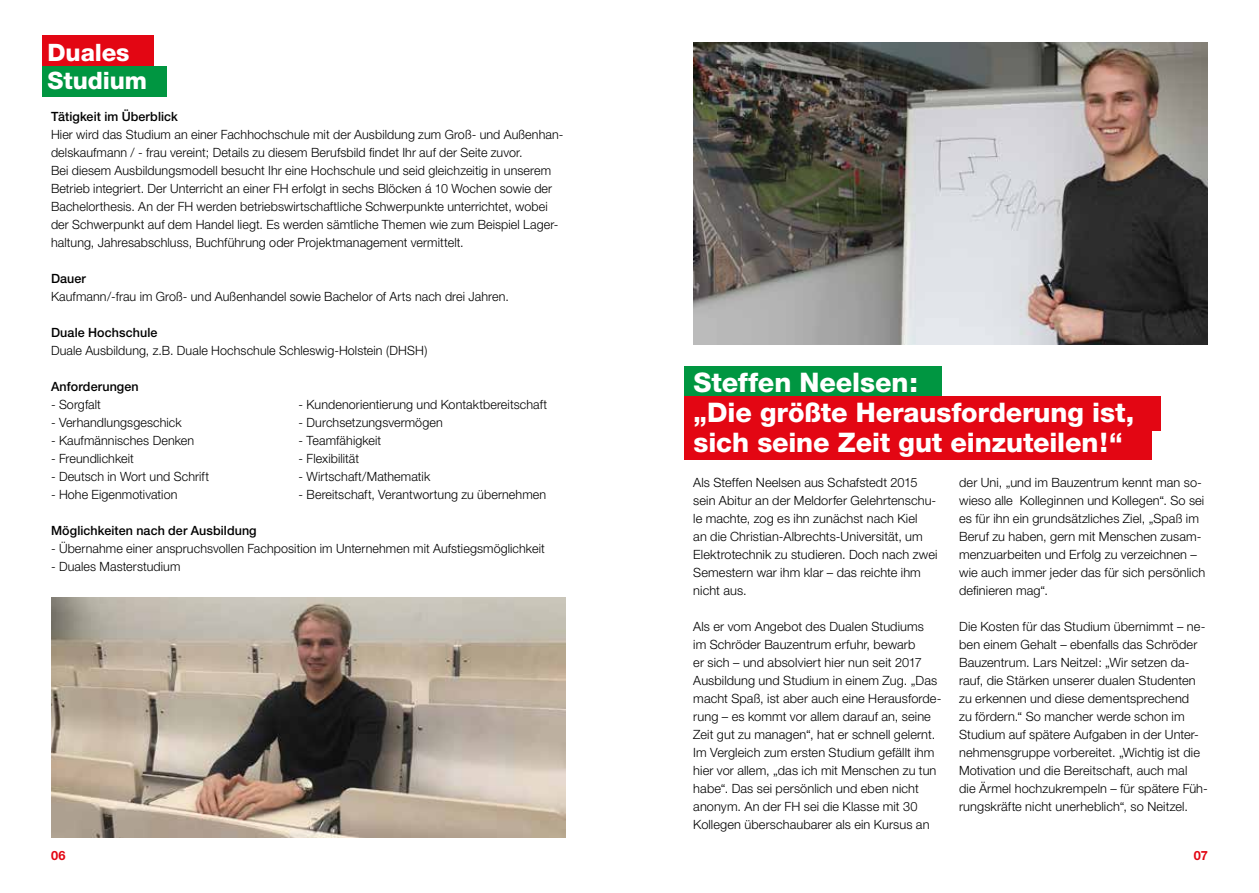
<style>
.page{position:relative;width:1259px;height:893px;background:#fff}
.page>*{position:absolute;margin:0;border:0;box-sizing:border-box;transform-origin:0 0}
.t1{font:800 27px/30px "Helvetica Neue";letter-spacing:-.005em;color:#fff}
.t2{font:800 24px/28.5px "Helvetica Neue";color:#fff}
.t3{font:300 12.75px/18px "Helvetica Neue";letter-spacing:.01em;color:#000}
.t4{font:500 12.75px "Helvetica Neue";letter-spacing:.01em;color:#000}
.t5{font:700 12.75px "Helvetica Neue CE";color:#e30613}
</style>
<div class="page">
<div style="left:43px;top:35px;width:111px;height:31px;background:#e30613"></div>
<div style="left:43px;top:66px;width:124px;height:31px;background:#009641"></div>
<div style="left:685px;top:366px;width:257px;height:30px;background:#009641"></div>
<div style="left:685px;top:396px;width:476px;height:34px;background:#e30613"></div>
<div style="left:685px;top:426px;width:467px;height:34px;background:#e30613"></div>
<img style="left:693px;top:43px;width:515px;height:301px">
<img style="left:51px;top:597px;width:515px;height:241px">
<h2 class="t2" style="left:47px;top:38px;width:101px">Duales<br>Studium</h2>
<p class="t4" style="left:51px;top:109px;width:128px">Tätigkeit im Überblick</p>
<p class="t3" style="left:51px;top:125px;width:514px">Hier wird das Studium an einer Fachhochschule mit der Ausbildung zum Groß- und Außenhan&shy;delskaufmann / - frau vereint; Details zu diesem Berufsbild findet Ihr auf der Seite zuvor.<br>Bei diesem Ausbildungsmodell besucht Ihr eine Hochschule und seid gleichzeitig in unserem Betrieb integriert. Der Unterricht an einer FH erfolgt in sechs Blöcken á 10 Wochen sowie der Bachelorthesis. An der FH werden betriebswirtschaftliche Schwerpunkte unterrichtet, wobei der Schwerpunkt auf dem Handel liegt. Es werden sämtliche Themen wie zum Beispiel Lager&shy;haltung, Jahresabschluss, Buchführung oder Projektmanagement vermittelt.</p>
<p class="t4" style="left:51px;top:271px;width:36px">Dauer</p>
<p class="t3" style="left:51px;top:287px;width:459px">Kaufmann/-frau im Groß- und Außenhandel sowie Bachelor of Arts nach drei Jahren.</p>
<p class="t4" style="left:51px;top:325px;width:108px">Duale Hochschule</p>
<p class="t3" style="left:51px;top:341px;width:378px">Duale Ausbildung, z.B. Duale Hochschule Schleswig-Holstein (DHSH)</p>
<p class="t4" style="left:51px;top:379px;width:89px">Anforderungen</p>
<p class="t3" style="left:51px;top:395px;width:51px">- Sorgfalt</p>
<p class="t3" style="left:299px;top:395px;width:250px">- Kundenorientierung und Kontaktbereitschaft</p>
<p class="t3" style="left:51px;top:413px;width:132px">- Verhandlungsgeschick</p>
<p class="t3" style="left:299px;top:413px;width:146px">- Durchsetzungsvermögen</p>
<p class="t3" style="left:51px;top:431px;width:145px">- Kaufmännisches Denken</p>
<p class="t3" style="left:299px;top:431px;width:84px">- Teamfähigkeit</p>
<p class="t3" style="left:51px;top:449px;width:84px">- Freundlichkeit</p>
<p class="t3" style="left:299px;top:449px;width:62px">- Flexibilität</p>
<p class="t3" style="left:51px;top:467px;width:159px">- Deutsch in Wort und Schrift</p>
<p class="t3" style="left:299px;top:467px;width:133px">- Wirtschaft/Mathematik</p>
<p class="t3" style="left:51px;top:485px;width:128px">- Hohe Eigenmotivation</p>
<p class="t3" style="left:299px;top:485px;width:249px">- Bereitschaft, Verantwortung zu übernehmen</p>
<p class="t4" style="left:51px;top:523px;width:207px">Möglichkeiten nach der Ausbildung</p>
<p class="t3" style="left:51px;top:539px;width:495px">- Übernahme einer anspruchsvollen Fachposition im Unternehmen mit Aufstiegsmöglichkeit</p>
<p class="t3" style="left:51px;top:557px;width:131px">- Duales Masterstudium</p>
<h1 class="t1" style="left:693px;top:368px;width:442px">Steffen Neelsen:<br>„Die größte Herausforderung ist, sich seine Zeit gut einzuteilen!“</h1>
<p class="t3" style="left:693px;top:473px;width:246px">Als Steffen Neelsen aus Schafstedt 2015 sein Abitur an der Meldorfer Gelehrtenschu&shy;le machte, zog es ihn zunächst nach Kiel<br>an die Christian-Albrechts-Universität, um Elektrotechnik zu studieren. Doch nach zwei Semestern war ihm klar – das reichte ihm nicht aus.</p>
<p class="t3" style="left:693px;top:617px;width:250px">Als er vom Angebot des Dualen Studiums<br>im Schröder Bauzentrum erfuhr, bewarb<br>er sich – und absolviert hier nun seit 2017<br>Ausbildung und Studium in einem Zug. „Das macht Spaß, ist aber auch eine Herausforde&shy;rung – es kommt vor allem darauf an, seine Zeit gut zu managen“, hat er schnell gelernt.<br>Im Vergleich zum ersten Studium gefällt ihm hier vor allem, „das ich mit Menschen zu tun habe“. Das sei persönlich und eben nicht anonym. An der FH sei die Klasse mit 30<br>Kollegen überschaubarer als ein Kursus an</p>
<p class="t3" style="left:959px;top:473px;width:248px">der Uni, „und im Bauzentrum kennt man so&shy;wieso alle Kolleginnen und Kollegen“. So sei es für ihn ein grundsätzliches Ziel, „Spaß im Beruf zu haben, gern mit Menschen zusam&shy;menzuarbeiten und Erfolg zu verzeichnen – wie auch immer jeder das für sich persönlich definieren mag“.</p>
<p class="t3" style="left:959px;top:617px;width:250px">Die Kosten für das Studium übernimmt – ne&shy;ben einem Gehalt – ebenfalls das Schröder Bauzentrum. Lars Neitzel: „Wir setzen da&shy;rauf, die Stärken unserer dualen Studenten zu erkennen und diese dementsprechend<br>zu fördern.“ So mancher werde schon im Studium auf spätere Aufgaben in der Unter&shy;nehmensgruppe vorbereitet. „Wichtig ist die Motivation und die Bereitschaft, auch mal<br>die Ärmel hochzukrempeln – für spätere Füh&shy;rungskräfte nicht unerheblich“, so Neitzel.</p>
<p class="t5" style="left:51px;top:848px;width:16px">06</p>
<p class="t5" style="left:1193px;top:848px;width:16px">07</p>
</div>
